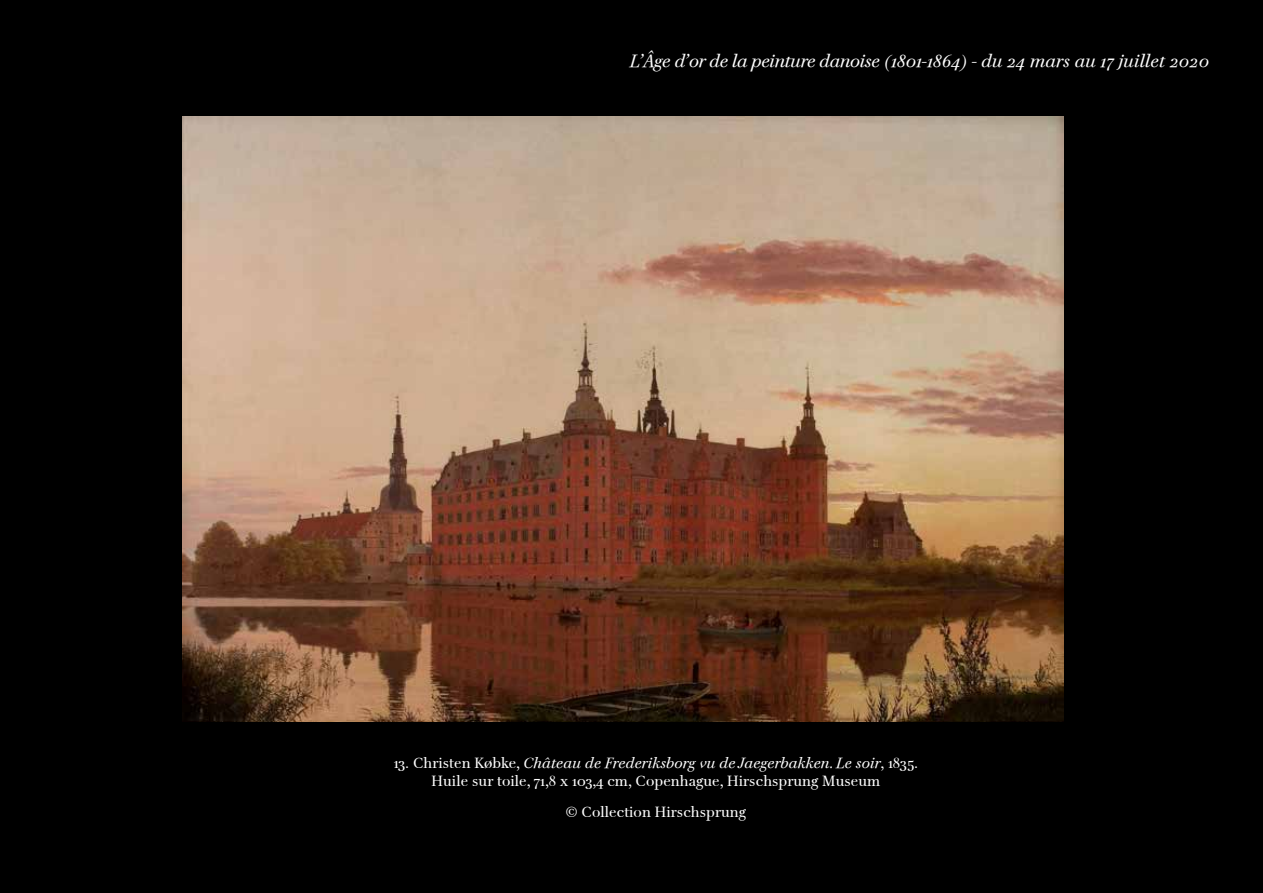
<style>
.page{position:relative;width:1263px;height:893px;background:#000}
.page>*{position:absolute;margin:0;border:0;box-sizing:border-box;transform-origin:0 0}
.t1{font:italic 18px "Petit Palais";color:#fff}
.t2{font:15px/31.5px "Petit Palais Normal";color:#fff;text-align:center}
.t3{font:italic 15px "Petit Palais";color:#fff}
.s1{font-family:"Petit Palais Normal";font-style:normal}
</style>
<div class="page">
<img style="left:183px;top:116px;width:880px;height:605px">
<p class="t1" style="left:630px;top:50px;width:580px">L’Âge d’or de la peinture danoise (1801-1864) - du 24 mars au 17 juillet 2020</p>
<p class="t3" style="left:394px;top:754px;width:526px"><span class="s1">13. Christen Købke,</span> Château de Frederiksborg vu de Jaegerbakken. Le soir<span class="s1">, 1835.</span></p>
<p class="t2" style="left:432px;top:765px;width:450px">Huile sur toile, 71,8 x 103,4 cm, Copenhague, Hirschsprung Museum © Collection Hirschsprung</p>
</div>
